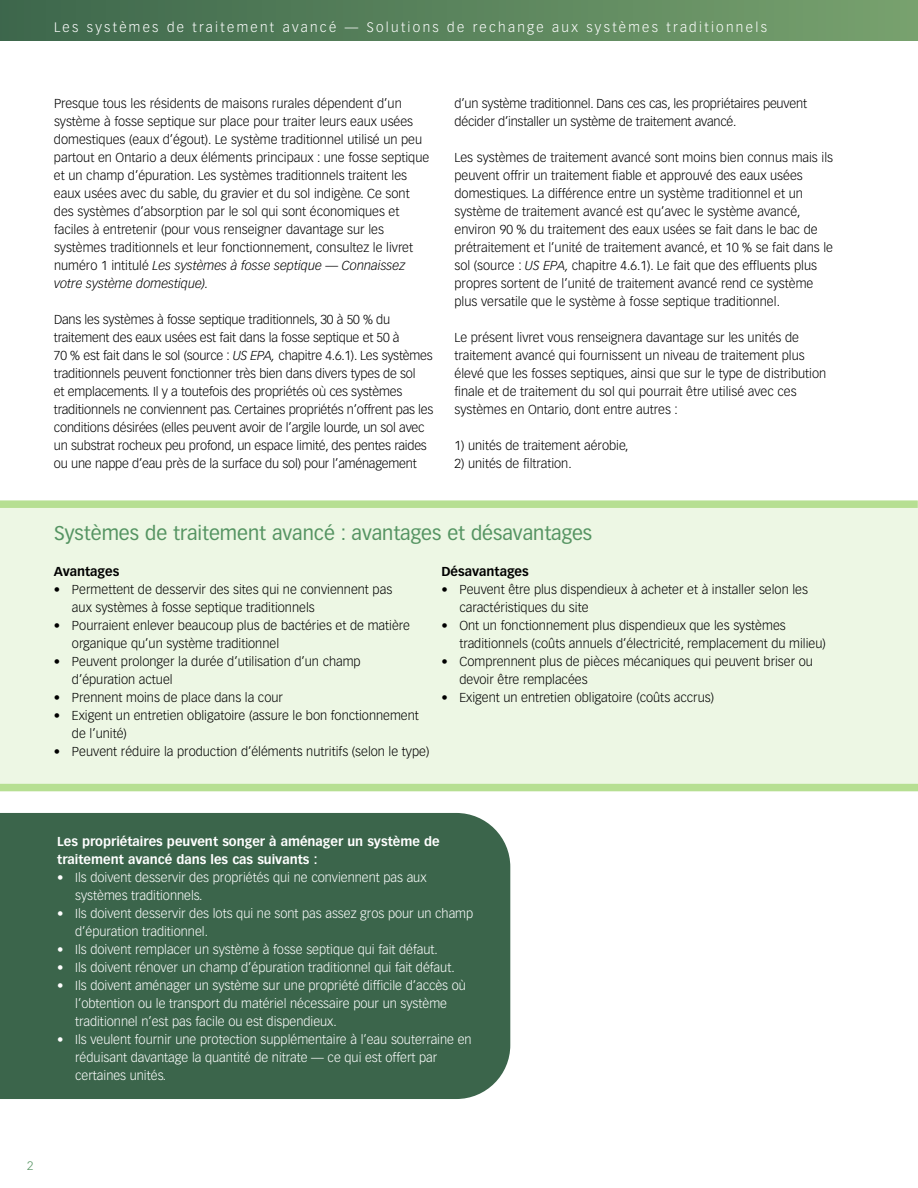
<style>
.page{position:relative;width:918px;height:1188px;background:#fff}
.page>*{position:absolute;margin:0;border:0;box-sizing:border-box;transform-origin:0 0}
.t1{font:19.5px "Vectora LH";color:#559462}
.t2{font:300 13.5px "Vectora LH";letter-spacing:.17em;color:#fff}
.t3{font:300 12.75px/18px "Vectora LH";color:#000}
.t4{font:300 12.75px/18px "Vectora LH";color:#fff}
.t5{font:700 12.75px/18px "Vectora LH";color:#fff}
.t6{font:700 12.75px "Vectora LH";color:#000}
.t7{font:300 12px "Vectora LH";color:#559462}
.s1{font-style:italic}
</style>
<div class="page">
<div style="left:0;top:502px;width:918px;height:289px;background:#edf7e4"></div>
<div style="left:0;top:0;width:918px;height:40px;background:linear-gradient(to right,#3d674c,#78a26e)"></div>
<div style="left:0;top:813px;width:510px;height:286px;background:#3b654b"></div>
<div style="left:0;top:500px;width:918px;height:8px;background:#b6df92"></div>
<div style="left:0;top:784px;width:918px;height:7px;background:#b6df92"></div>
<p class="t2" style="left:54px;top:22px;width:714px">Les systèmes de traitement avancé — Solutions de rechange aux systèmes traditionnels</p>
<p class="t3" style="left:54px;top:95px;width:377px">Presque tous les résidents de maisons rurales dépendent d’un système à fosse septique sur place pour traiter leurs eaux usées domestiques (eaux d’égout). Le système traditionnel utilisé un peu partout en Ontario a deux éléments principaux : une fosse septique et un champ d’épuration. Les systèmes traditionnels traitent les eaux usées avec du sable, du gravier et du sol indigène. Ce sont des systèmes d’absorption par le sol qui sont économiques et faciles à entretenir (pour vous renseigner davantage sur les systèmes traditionnels et leur fonctionnement, consultez le livret numéro 1 intitulé <span class="s1">Les systèmes à fosse septique — Connaissez votre système domestique).</span></p>
<p class="t3" style="left:54px;top:311px;width:381px">Dans les systèmes à fosse septique traditionnels, 30 à 50 % du traitement des eaux usées est fait dans la fosse septique et 50 à<br>70 % est fait dans le sol (source : <span class="s1">US EPA,</span> chapitre 4.6.1). Les systèmes traditionnels peuvent fonctionner très bien dans divers types de sol<br>et emplacements. Il y a toutefois des propriétés où ces systèmes traditionnels ne conviennent pas. Certaines propriétés n’offrent pas les conditions désirées (elles peuvent avoir de l’argile lourde, un sol avec un substrat rocheux peu profond, un espace limité, des pentes raides ou une nappe d’eau près de la surface du sol) pour l’aménagement</p>
<p class="t3" style="left:455px;top:95px;width:354px">d’un système traditionnel. Dans ces cas, les propriétaires peuvent décider d’installer un système de traitement avancé.</p>
<p class="t3" style="left:455px;top:149px;width:380px">Les systèmes de traitement avancé sont moins bien connus mais ils peuvent offrir un traitement fiable et approuvé des eaux usées domestiques. La différence entre un système traditionnel et un système de traitement avancé est qu’avec le système avancé, environ 90 % du traitement des eaux usées se fait dans le bac de prétraitement et l’unité de traitement avancé, et 10 % se fait dans le sol (source : <span class="s1">US EPA,</span> chapitre 4.6.1). Le fait que des effluents plus propres sortent de l’unité de traitement avancé rend ce système plus versatile que le système à fosse septique traditionnel.</p>
<p class="t3" style="left:455px;top:329px;width:373px">Le présent livret vous renseignera davantage sur les unités de traitement avancé qui fournissent un niveau de traitement plus élevé que les fosses septiques, ainsi que sur le type de distribution finale et de traitement du sol qui pourrait être utilisé avec ces systèmes en Ontario, dont entre autres :</p>
<p class="t3" style="left:455px;top:437px;width:176px">1) unités de traitement aérobie,</p>
<p class="t3" style="left:455px;top:455px;width:119px">2) unités de filtration.</p>
<h1 class="t1" style="left:54px;top:525px;width:540px">Systèmes de traitement avancé : avantages et désavantages</h1>
<p class="t6" style="left:54px;top:566px;width:67px">Avantages</p>
<p class="t3" style="left:72px;top:581px;width:322px;text-indent:-18px">• Permettent de desservir des sites qui ne conviennent pas aux systèmes à fosse septique traditionnels</p>
<p class="t3" style="left:72px;top:617px;width:340px;text-indent:-18px">• Pourraient enlever beaucoup plus de bactéries et de matière organique qu’un système traditionnel</p>
<p class="t3" style="left:72px;top:653px;width:290px;text-indent:-18px">• Peuvent prolonger la durée d’utilisation d’un champ d’épuration actuel</p>
<p class="t3" style="left:54px;top:689px;width:231px">• Prennent moins de place dans la cour</p>
<p class="t3" style="left:72px;top:707px;width:348px;text-indent:-18px">• Exigent un entretien obligatoire (assure le bon fonctionnement de l’unité)</p>
<p class="t3" style="left:54px;top:743px;width:377px">• Peuvent réduire la production d’éléments nutritifs (selon le type)</p>
<p class="t6" style="left:441px;top:566px;width:89px">Désavantages</p>
<p class="t3" style="left:459px;top:581px;width:350px;text-indent:-18px">• Peuvent être plus dispendieux à acheter et à installer selon les caractéristiques du site</p>
<p class="t3" style="left:459px;top:617px;width:368px;text-indent:-18px">• Ont un fonctionnement plus dispendieux que les systèmes traditionnels (coûts annuels d’électricité, remplacement du milieu)</p>
<p class="t3" style="left:459px;top:653px;width:355px;text-indent:-18px">• Comprennent plus de pièces mécaniques qui peuvent briser ou devoir être remplacées</p>
<p class="t3" style="left:441px;top:689px;width:274px">• Exigent un entretien obligatoire (coûts accrus)</p>
<p class="t5" style="left:57px;top:833px;width:384px">Les propriétaires peuvent songer à aménager un système de traitement avancé dans les cas suivants :</p>
<p class="t4" style="left:75px;top:869px;width:353px;text-indent:-18px">• Ils doivent desservir des propriétés qui ne conviennent pas aux systèmes traditionnels.</p>
<p class="t4" style="left:75px;top:905px;width:400px;text-indent:-18px">• Ils doivent desservir des lots qui ne sont pas assez gros pour un champ d’épuration traditionnel.</p>
<p class="t4" style="left:57px;top:941px;width:382px">• Ils doivent remplacer un système à fosse septique qui fait défaut.</p>
<p class="t4" style="left:57px;top:959px;width:399px">• Ils doivent rénover un champ d’épuration traditionnel qui fait défaut.</p>
<p class="t4" style="left:75px;top:977px;width:392px;text-indent:-18px">• Ils doivent aménager un système sur une propriété difficile d’accès où l’obtention ou le transport du matériel nécessaire pour un système traditionnel n’est pas facile ou est dispendieux.</p>
<p class="t4" style="left:75px;top:1031px;width:398px;text-indent:-18px">• Ils veulent fournir une protection supplémentaire à l’eau souterraine en réduisant davantage la quantité de nitrate — ce qui est offert par certaines unités.</p>
<p class="t7" style="left:27px;top:1161px;width:8px">2</p>
</div>
